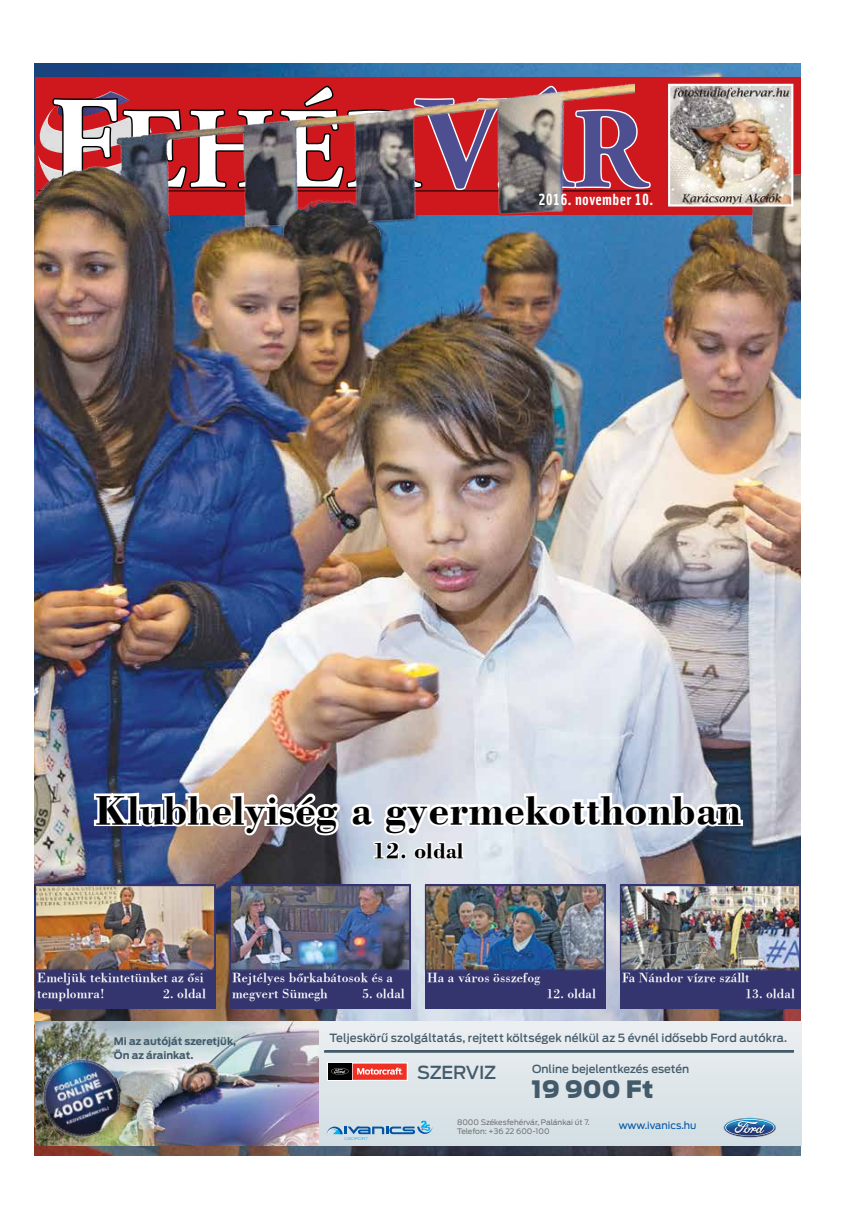
<style>
.page{position:relative;width:851px;height:1205px;background:#fff}
.page>*{position:absolute;margin:0;border:0;box-sizing:border-box;transform-origin:0 0}
.t1{font:700 114.25px "Adobe Garamond Pro";letter-spacing:.015em;color:#fff;scale:.96 1}
.t2{font:700 42.5px "Bodoni PFL";letter-spacing:.01em;color:#000}
.t3{font:900 23.75px "Ford Antenna";color:#425a69}
.t4{font:700 22.5px "Bodoni PFL";letter-spacing:.01em;color:#000}
.t5{font:500 17.88px "Ford Antenna";letter-spacing:-.02em;color:#425a69}
.t6{font:700 16.25px "Solex";letter-spacing:.02em;color:#fff}
.t7{font:13.75px/16.5px "Bodoni PFL";color:#fff}
.t8{font:500 11.25px "Ford Antenna";letter-spacing:.01em;color:#425a69}
.t9{font:500 11.12px "Ford Antenna";color:#425a69}
.t10{font:700 10.25px/14.6px "Ford Antenna";color:#425a69}
.t11{font:10px "Ford Antenna";color:#0054a4}
.t12{font:7.5px/9px "Ford Antenna";color:#717275}
.s1{font-size:131.25px}
.s2{font-size:131.25px;color:#4e4f91}
.s3{color:#4e4f91}
</style>
<div class="page">
<img style="left:35px;top:64px;width:765px;height:1091px">
<div style="left:35px;top:885px;width:181px;height:124px;background:#34346e"></div>
<img style="left:37px;top:887px;width:176px;height:82px">
<div style="left:35px;top:885px;width:180px;height:86px;border:1px solid #34346e"></div>
<div style="left:230px;top:885px;width:180px;height:124px;background:#34346e"></div>
<img style="left:232px;top:887px;width:176px;height:82px">
<div style="left:230px;top:885px;width:180px;height:86px;border:1px solid #34346e"></div>
<div style="left:425px;top:885px;width:180px;height:124px;background:#34346e"></div>
<img style="left:427px;top:887px;width:176px;height:82px">
<div style="left:425px;top:885px;width:180px;height:86px;border:1px solid #34346e"></div>
<div style="left:620px;top:885px;width:180px;height:124px;background:#34346e"></div>
<img style="left:621px;top:887px;width:177px;height:82px">
<div style="left:619px;top:885px;width:181px;height:86px;border:1px solid #34346e"></div>
<svg style="left:91px;top:789px;width:654px;height:72px"></svg>
<div style="left:35px;top:78px;width:765px;height:137px;background:#ce181e"></div>
<hr style="left:38px;top:191px;width:612px;height:1px;background:#000">
<img style="left:35px;top:64px;width:599px;height:171px">
<img style="left:742px;top:64px;width:58px;height:171px">
<img style="left:671px;top:87px;width:119px;height:117px">
<div style="left:668px;top:84px;width:125px;height:123px;border:2px solid #fff"></div>
<div style="left:35px;top:1021px;width:765px;height:124px;background:#dfe6ea"></div>
<img style="left:35px;top:1021px;width:284px;height:124px">
<img style="left:35px;top:1048px;width:97px;height:97px">
<svg style="left:723px;top:1118px;width:52px;height:19px"></svg>
<svg style="left:327px;top:1062px;width:81px;height:19px"></svg>
<div style="left:328px;top:1063px;width:23px;height:17px;background:#000"></div>
<div style="left:352px;top:1063px;width:54px;height:17px;background:#ee3124"></div>
<svg style="left:357px;top:1067px;width:46px;height:7px"></svg>
<svg style="left:331px;top:1068px;width:17px;height:6px"></svg>
<div style="left:324px;top:1050px;width:469px;height:3px;border:1px solid #425a69"></div>
<svg style="left:327px;top:1120px;width:105px;height:20px"></svg>
<h1 class="t1" style="left:49px;top:84px;width:623px"><span class="s1">F</span>EHÉR<span class="s2">V</span><span class="s3">ÁR</span></h1>
<p class="t6" style="left:538px;top:189px;width:116px">2016. november 10.</p>
<h2 class="t2" style="left:95px;top:780px;width:647px">Klubhelyiség a gyermekotthonban</h2>
<h3 class="t4" style="left:372px;top:835px;width:92px">12. oldal</h3>
<p class="t7" style="left:37px;top:968px;width:168px">Emeljük tekintetünket az ősi templomra!</p>
<p class="t7" style="left:163px;top:985px;width:44px">2. oldal</p>
<p class="t7" style="left:232px;top:968px;width:162px">Rejtélyes bőrkabátosok és a megvert Sümegh</p>
<p class="t7" style="left:362px;top:985px;width:44px">5. oldal</p>
<p class="t7" style="left:427px;top:968px;width:115px">Ha a város összefog</p>
<p class="t7" style="left:546px;top:985px;width:51px">12. oldal</p>
<p class="t7" style="left:622px;top:968px;width:129px">Fa Nándor vízre szállt</p>
<p class="t7" style="left:745px;top:985px;width:51px">13. oldal</p>
<p class="t10" style="left:114px;top:1032px;width:124px">Mi az autóját szeretjük,<br>Ön az árainkat.</p>
<p class="t8" style="left:329px;top:1027px;width:459px">Teljeskörű szolgáltatás, rejtett költségek nélkül az 5 évnél idősebb Ford autókra.</p>
<h3 class="t5" style="left:417px;top:1056px;width:80px">SZERVIZ</h3>
<p class="t9" style="left:532px;top:1059px;width:159px">Online bejelentkezés esetén</p>
<h3 class="t3" style="left:531px;top:1067px;width:123px">19 900 Ft</h3>
<p class="t12" style="left:457px;top:1117px;width:134px">8000 Székesfehérvár, Palánkai út 7.<br>Telefon: +36 22 600-100</p>
<p class="t11" style="left:618px;top:1117px;width:79px">www.ivanics.hu</p>
</div>
